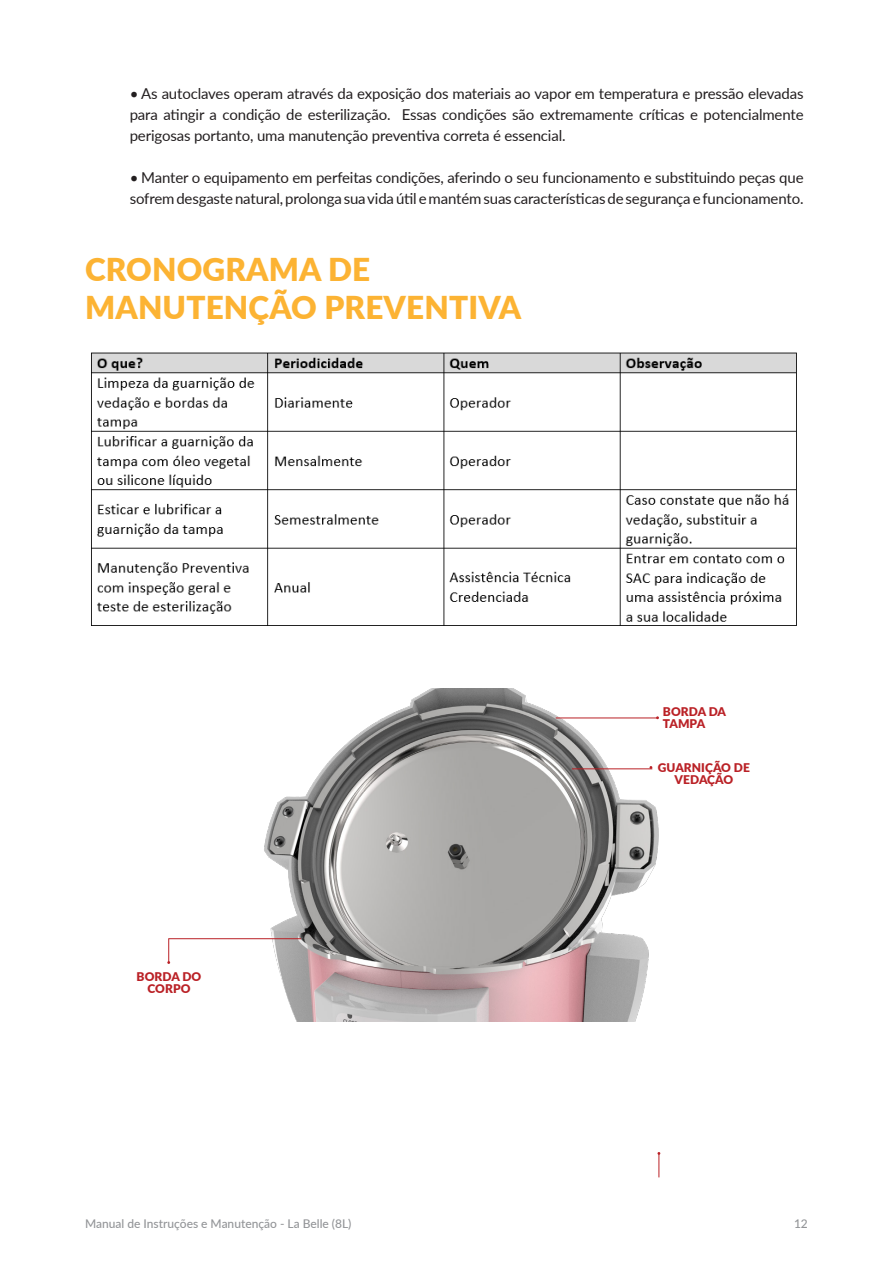
<style>
.page{position:relative;width:893px;height:1263px;background:#fff}
.page>*{position:absolute;margin:0;border:0;box-sizing:border-box;transform-origin:0 0}
.Titulo{font:900 31.5px "Lato";letter-spacing:.005em;color:#fcb333}
.Corpo_do_Texto{font:15px/21px "Lato";letter-spacing:-.01em;color:#231f20;text-align:justify}
.t1{font:500 12px "Lato";color:#939598}
.Titulo-2{font:900 12px/12px "Lato";letter-spacing:.005em;color:#ba2126;text-align:center}
</style>
<div class="page">
<img style="left:255px;top:689px;width:404px;height:333px">
<hr style="left:572px;top:769px;width:80px;height:1px;background:#ba2126">
<hr style="left:169px;top:938px;width:132px;height:1px;background:#ba2126">
<hr style="left:556px;top:718px;width:102px;height:1px;background:#ba2126">
<svg style="left:657px;top:1152px;width:3px;height:25px"></svg>
<svg style="left:167px;top:938px;width:3px;height:26px"></svg>
<img style="left:91px;top:352px;width:706px;height:274px">
<p class="Corpo_do_Texto" style="left:130px;top:83px;width:675px">• As autoclaves operam através da exposição dos materiais ao vapor em temperatura e pressão elevadas para atingir a condição de esterilização. Essas condições são extremamente críticas e potencialmente perigosas portanto, uma manutenção preventiva correta é essencial.</p>
<p class="Corpo_do_Texto" style="left:130px;top:167px;width:675px">• Manter o equipamento em perfeitas condições, aferindo o seu funcionamento e substituindo peças que sofrem desgaste natural, prolonga sua vida útil e mantém suas características de segurança e funcionamento.</p>
<p class="Titulo" style="left:85px;top:246px;width:287px">CRONOGRAMA DE</p>
<p class="Titulo" style="left:85px;top:284px;width:438px">MANUTENÇÃO PREVENTIVA</p>
<p class="Titulo-2" style="left:137px;top:970px;width:66px">BORDA DO<br>CORPO</p>
<p class="Titulo-2" style="left:663px;top:705px;width:65px;text-align:left">BORDA DA<br>TAMPA</p>
<p class="Titulo-2" style="left:658px;top:761px;width:94px">GUARNIÇÃO DE</p>
<p class="Titulo-2" style="left:675px;top:773px;width:60px">VEDAÇÃO</p>
<p class="t1" style="left:85px;top:1215px;width:268px">Manual de Instruções e Manutenção - La Belle (8L)</p>
<p class="t1" style="left:794px;top:1215px;width:15px">12</p>
</div>
